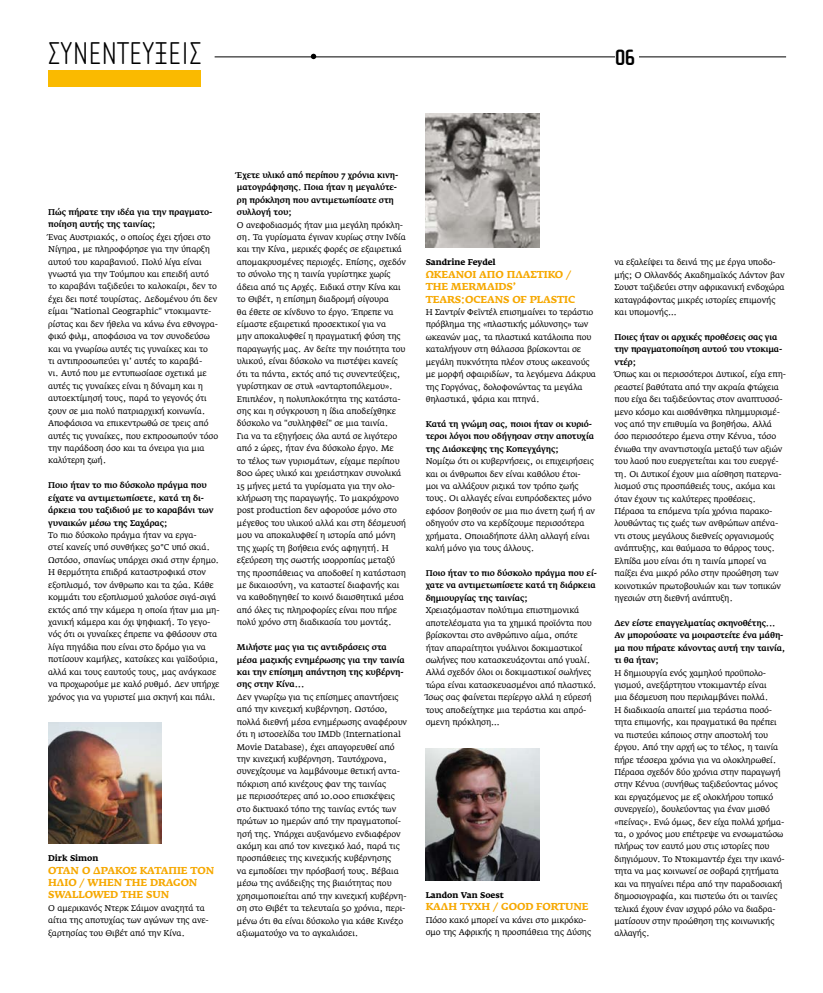
<style>
.page{position:relative;width:823px;height:993px;background:#fff}
.page>*{position:absolute;margin:0;border:0;box-sizing:border-box;transform-origin:0 0}
.t1{font:100 32.5px "Cholla Sans Gr";color:#000}
.t2{font:700 22.9px "Cholla Sans Gr";color:#000}
.t3{font:700 10px/12.4px "Fedra Serif AGR";letter-spacing:-.01em;color:#f6a800}
.t4{font:8.3px/12.4px "Fedra Serif AGR";letter-spacing:-.01em;color:#000}
.t5{font:500 8.3px/12.4px "Fedra Serif AGR";letter-spacing:-.01em;color:#000}
.t6{font:700 8.3px "Fedra Serif AGR";letter-spacing:-.01em;color:#000}
</style>
<div class="page">
<div style="left:48px;top:70px;width:152px;height:16px;background:#faba00"></div>
<hr style="left:214px;top:57px;width:571px;height:1px;background:#000">
<svg style="left:310px;top:54px;width:6px;height:5px"></svg>
<div style="left:614px;top:48px;width:24px;height:19px;background:#fff"></div>
<img style="left:48px;top:722px;width:114px;height:121px">
<img style="left:425px;top:113px;width:114px;height:134px">
<img style="left:425px;top:748px;width:114px;height:131px">
<h1 class="t1" style="left:48px;top:35px;width:155px">ΣΥΝΕΝΤΕΥΞΕΙΣ</h1>
<h2 class="t2" style="left:614px;top:45px;width:22px">06</h2>
<p class="t5" style="left:48px;top:206px;width:166px">Πώς πήρατε την ιδέα για την πραγματο&shy;ποίηση αυτής της ταινίας;</p>
<p class="t4" style="left:48px;top:231px;width:171px">Ένας Αυστριακός, ο οποίος έχει ζήσει στο Νίγηρα, με πληροφόρησε για την ύπαρξη αυτού του καραβανιού. Πολύ λίγα είναι γνωστά για την Τούμπου και επειδή αυτό το καραβάνι ταξιδεύει το καλοκαίρι, δεν το έχει δει ποτέ τουρίστας. Δεδομένου ότι δεν είμαι "National Geographic" ντοκιμαντε&shy;ρίστας και δεν ήθελα να κάνω ένα εθνογρα&shy;φικό φιλμ, αποφάσισα να τον συνοδεύσω και να γνωρίσω αυτές τις γυναίκες και το<br>τι αντιπροσωπεύει γι’ αυτές το καραβά-<br>νι. Αυτό που με εντυπωσίασε σχετικά με αυτές τις γυναίκες είναι η δύναμη και η αυτοεκτίμησή τους, παρά το γεγονός ότι ζουν σε μια πολύ πατριαρχική κοινωνία.<br>Αποφάσισα να επικεντρωθώ σε τρεις από αυτές τις γυναίκες, που εκπροσωπούν τόσο την παράδοση όσο και τα όνειρα για μια καλύτερη ζωή.</p>
<p class="t5" style="left:48px;top:479px;width:167px">Ποιο ήταν το πιο δύσκολο πράγμα που είχατε να αντιμετωπίσετε, κατά τη δι&shy;άρκεια του ταξιδιού με το καραβάνι των γυναικών μέσω της Σαχάρας;</p>
<p class="t4" style="left:48px;top:529px;width:173px">Το πιο δύσκολο πράγμα ήταν να εργα-<br>στεί κανείς υπό συνθήκες 50°C υπό σκιά.<br>Ωστόσο, σπανίως υπάρχει σκιά στην έρημο.<br>Η θερμότητα επιδρά καταστροφικά στον εξοπλισμό, τον άνθρωπο και τα ζώα. Κάθε κομμάτι του εξοπλισμού χαλούσε σιγά-σιγά εκτός από την κάμερα η οποία ήταν μια μη&shy;χανική κάμερα και όχι ψηφιακή. Το γεγο&shy;νός ότι οι γυναίκες έπρεπε να φθάσουν στα λίγα πηγάδια που είναι στο δρόμο για να ποτίσουν καμήλες, κατσίκες και γαϊδούρια, αλλά και τους εαυτούς τους, μας ανάγκασε να προχωρούμε με καλό ρυθμό. Δεν υπήρχε χρόνος για να γυριστεί μια σκηνή και πάλι.</p>
<p class="t6" style="left:48px;top:853px;width:52px">Dirk Simon</p>
<p class="t3" style="left:48px;top:863px;width:167px">ΟΤΑΝ Ο ΔΡΑΚΟΣ ΚΑΤΑΠΙΕ ΤΟΝ<br>ΗΛΙΟ / WHEN THE DRAGON<br>SWALLOWED THE SUN</p>
<p class="t4" style="left:48px;top:901px;width:162px">Ο αμερικανός Ντερκ Σάιμον αναζητά τα αίτια της αποτυχίας των αγώνων της ανε&shy;ξαρτησίας του Θιβέτ από την Κίνα.</p>
<p class="t5" style="left:237px;top:169px;width:163px">Έχετε υλικό από περίπου 7 χρόνια κινη&shy;ματογράφησης. Ποια ήταν η μεγαλύτε&shy;ρη πρόκληση που αντιμετωπίσατε στη συλλογή του;</p>
<p class="t4" style="left:237px;top:219px;width:171px">Ο ανεφοδιασμός ήταν μια μεγάλη πρόκλη&shy;ση. Τα γυρίσματα έγιναν κυρίως στην Ινδία και την Κίνα, μερικές φορές σε εξαιρετικά απομακρυσμένες περιοχές. Επίσης, σχεδόν το σύνολο της η ταινία γυρίστηκε χωρίς άδεια από τις Αρχές. Ειδικά στην Κίνα και το Θιβέτ, η επίσημη διαδρομή σίγουρα<br>θα έθετε σε κίνδυνο το έργο. Έπρεπε να είμαστε εξαιρετικά προσεκτικοί για να<br>μην αποκαλυφθεί η πραγματική φύση της παραγωγής μας. Αν δείτε την ποιότητα του υλικού, είναι δύσκολο να πιστέψει κανείς ότι τα πάντα, εκτός από τις συνεντεύξεις, γυρίστηκαν σε στυλ «ανταρτοπόλεμου».<br>Επιπλέον, η πολυπλοκότητα της κατάστα&shy;σης και η σύγκρουση η ίδια αποδείχθηκε δύσκολο να "συλληφθεί" σε μια ταινία.<br>Για να τα εξηγήσεις όλα αυτά σε λιγότερο από 2 ώρες, ήταν ένα δύσκολο έργο. Με<br>το τέλος των γυρισμάτων, είχαμε περίπου 800 ώρες υλικό και χρειάστηκαν συνολικά 15 μήνες μετά τα γυρίσματα για την ολο&shy;κλήρωση της παραγωγής. Το μακρόχρονο post production δεν αφορούσε μόνο στο μέγεθος του υλικού αλλά και στη δέσμευσή μου να αποκαλυφθεί η ιστορία από μόνη της χωρίς τη βοήθεια ενός αφηγητή. Η εξεύρεση της σωστής ισορροπίας μεταξύ της προσπάθειας να αποδοθεί η κατάσταση με δικαιοσύνη, να καταστεί διαφανής και να καθοδηγηθεί το κοινό διαισθητικά μέσα από όλες τις πληροφορίες είναι που πήρε πολύ χρόνο στη διαδικασία του μοντάζ.</p>
<p class="t5" style="left:237px;top:641px;width:169px">Μιλήστε μας για τις αντιδράσεις στα μέσα μαζικής ενημέρωσης για την ταινία και την επίσημη απάντηση της κυβέρνη&shy;σης στην Κίνα...</p>
<p class="t4" style="left:237px;top:690px;width:172px">Δεν γνωρίζω για τις επίσημες απαντήσεις από την κινεζική κυβέρνηση. Ωστόσο, πολλά διεθνή μέσα ενημέρωσης αναφέρουν ότι η ιστοσελίδα του IMDb (International Movie Database), έχει απαγορευθεί από την κινεζική κυβέρνηση. Ταυτόχρονα, συνεχίζουμε να λαμβάνουμε θετική αντα&shy;πόκριση από κινέζους φαν της ταινίας<br>με περισσότερες από 10.000 επισκέψεις στο δικτυακό τόπο της ταινίας εντός των πρώτων 10 ημερών από την πραγματοποί&shy;ησή της. Υπάρχει αυξανόμενο ενδιαφέρον ακόμη και από τον κινεζικό λαό, παρά τις προσπάθειες της κινεζικής κυβέρνησης<br>να εμποδίσει την πρόσβασή τους. Βέβαια μέσω της ανάδειξης της βιαιότητας που χρησιμοποιείται από την κινεζική κυβέρνη&shy;ση στο Θιβέτ τα τελευταία 50 χρόνια, περι&shy;μένω ότι θα είναι δύσκολο για κάθε Κινέζο αξιωματούχο να το αγκαλιάσει.</p>
<p class="t6" style="left:425px;top:257px;width:72px">Sandrine Feydel</p>
<p class="t3" style="left:425px;top:268px;width:151px">ΩΚΕΑΝΟΙ ΑΠΟ ΠΛΑΣΤΙΚΟ /<br>THE MERMAIDS’<br>TEARS:OCEANS OF PLASTIC</p>
<p class="t4" style="left:425px;top:306px;width:172px">Η Σαντρίν Φεϊντέλ επισημαίνει το τεράστιο πρόβλημα της «πλαστικής μόλυνσης» των ωκεανών μας, τα πλαστικά κατάλοιπα που καταλήγουν στη θάλασσα βρίσκονται σε μεγάλη πυκνότητα πλέον στους ωκεανούς με μορφή σφαιριδίων, τα λεγόμενα Δάκρυα της Γοργόνας, δολοφονώντας τα μεγάλα θηλαστικά, ψάρια και πτηνά.</p>
<p class="t5" style="left:425px;top:418px;width:170px">Κατά τη γνώμη σας, ποιοι ήταν οι κυριό&shy;τεροι λόγοι που οδήγησαν στην αποτυχία της Διάσκεψης της Κοπεγχάγης;</p>
<p class="t4" style="left:425px;top:455px;width:171px">Νομίζω ότι οι κυβερνήσεις, οι επιχειρήσεις και οι άνθρωποι δεν είναι καθόλου έτοι&shy;μοι να αλλάξουν ριζικά τον τρόπο ζωής τους. Οι αλλαγές είναι ευπρόσδεκτες μόνο εφόσον βοηθούν σε μια πιο άνετη ζωή ή αν οδηγούν στο να κερδίζουμε περισσότερα χρήματα. Οποιαδήποτε άλλη αλλαγή είναι καλή μόνο για τους άλλους.</p>
<p class="t5" style="left:425px;top:567px;width:172px">Ποιο ήταν το πιο δύσκολο πράγμα που εί&shy;χατε να αντιμετωπίσετε κατά τη διάρκεια δημιουργίας της ταινίας;</p>
<p class="t4" style="left:425px;top:604px;width:172px">Χρειαζόμασταν πολύτιμα επιστημονικά αποτελέσματα για τα χημικά προϊόντα που βρίσκονται στο ανθρώπινο αίμα, οπότε ήταν απαραίτητοι γυάλινοι δοκιμαστικοί σωλήνες που κατασκευάζονται από γυαλί.<br>Αλλά σχεδόν όλοι οι δοκιμαστικοί σωλήνες τώρα είναι κατασκευασμένοι από πλαστικό.<br>Ίσως σας φαίνεται περίεργο αλλά η εύρεσή τους αποδείχτηκε μια τεράστια και απρό&shy;σμενη πρόκληση…</p>
<p class="t6" style="left:425px;top:889px;width:79px">Landon Van Soest</p>
<p class="t3" style="left:425px;top:900px;width:164px">ΚΑΛΗ ΤΥΧΗ / GOOD FORTUNE</p>
<p class="t4" style="left:425px;top:913px;width:167px">Πόσο κακό μπορεί να κάνει στο μικρόκο&shy;σμο της Αφρικής η προσπάθεια της Δύσης</p>
<p class="t4" style="left:614px;top:256px;width:172px">να εξαλείψει τα δεινά της με έργα υποδο&shy;μής; Ο Ολλανδός Ακαδημαϊκός Λάντον βαν Σουστ ταξιδεύει στην αφρικανική ενδοχώρα καταγράφοντας μικρές ιστορίες επιμονής και υπομονής…</p>
<p class="t5" style="left:614px;top:331px;width:169px">Ποιες ήταν οι αρχικές προθέσεις σας για την πραγματοποίηση αυτού του ντοκιμα&shy;ντέρ;</p>
<p class="t4" style="left:614px;top:368px;width:173px">Όπως και οι περισσότεροι Δυτικοί, είχα επη&shy;ρεαστεί βαθύτατα από την ακραία φτώχεια που είχα δει ταξιδεύοντας στον αναπτυσσό&shy;μενο κόσμο και αισθάνθηκα πλημμυρισμέ&shy;νος από την επιθυμία να βοηθήσω. Αλλά όσο περισσότερο έμενα στην Κένυα, τόσο ένιωθα την αναντιστοιχία μεταξύ των αξιών του λαού που ευεργετείται και του ευεργέ&shy;τη. Οι Δυτικοί έχουν μια αίσθηση πατερνα&shy;λισμού στις προσπάθειές τους, ακόμα και όταν έχουν τις καλύτερες προθέσεις.<br>Πέρασα τα επόμενα τρία χρόνια παρακο&shy;λουθώντας τις ζωές των ανθρώπων απένα&shy;ντι στους μεγάλους διεθνείς οργανισμούς ανάπτυξης, και θαύμασα το θάρρος τους.<br>Ελπίδα μου είναι ότι η ταινία μπορεί να παίξει ένα μικρό ρόλο στην προώθηση των κοινοτικών πρωτοβουλιών και των τοπικών ηγεσιών στη διεθνή ανάπτυξη.</p>
<p class="t5" style="left:614px;top:616px;width:172px">Δεν είστε επαγγελματίας σκηνοθέτης...<br>Αν μπορούσατε να μοιραστείτε ένα μάθη&shy;μα που πήρατε κάνοντας αυτή την ταινία, τι θα ήταν;</p>
<p class="t4" style="left:614px;top:666px;width:172px">Η δημιουργία ενός χαμηλού προϋπολο&shy;γισμού, ανεξάρτητου ντοκιμαντέρ είναι<br>μια δέσμευση που περιλαμβάνει πολλά.<br>Η διαδικασία απαιτεί μια τεράστια ποσό&shy;τητα επιμονής, και πραγματικά θα πρέπει να πιστεύει κάποιος στην αποστολή του έργου. Από την αρχή ως το τέλος, η ταινία πήρε τέσσερα χρόνια για να ολοκληρωθεί.<br>Πέρασα σχεδόν δύο χρόνια στην παραγωγή στην Κένυα (συνήθως ταξιδεύοντας μόνος και εργαζόμενος με εξ ολοκλήρου τοπικό συνεργείο), δουλεύοντας για έναν μισθό «πείνας». Ενώ όμως, δεν είχα πολλά χρήμα&shy;τα, ο χρόνος μου επέτρεψε να ενσωματώσω πλήρως τον εαυτό μου στις ιστορίες που διηγιόμουν. Το Ντοκιμαντέρ έχει την ικανό&shy;τητα να μας κοινωνεί σε σοβαρά ζητήματα και να πηγαίνει πέρα από την παραδοσιακή δημοσιογραφία, και πιστεύω ότι οι ταινίες τελικά έχουν έναν ισχυρό ρόλο να διαδρα&shy;ματίσουν στην προώθηση της κοινωνικής αλλαγής.</p>
</div>
